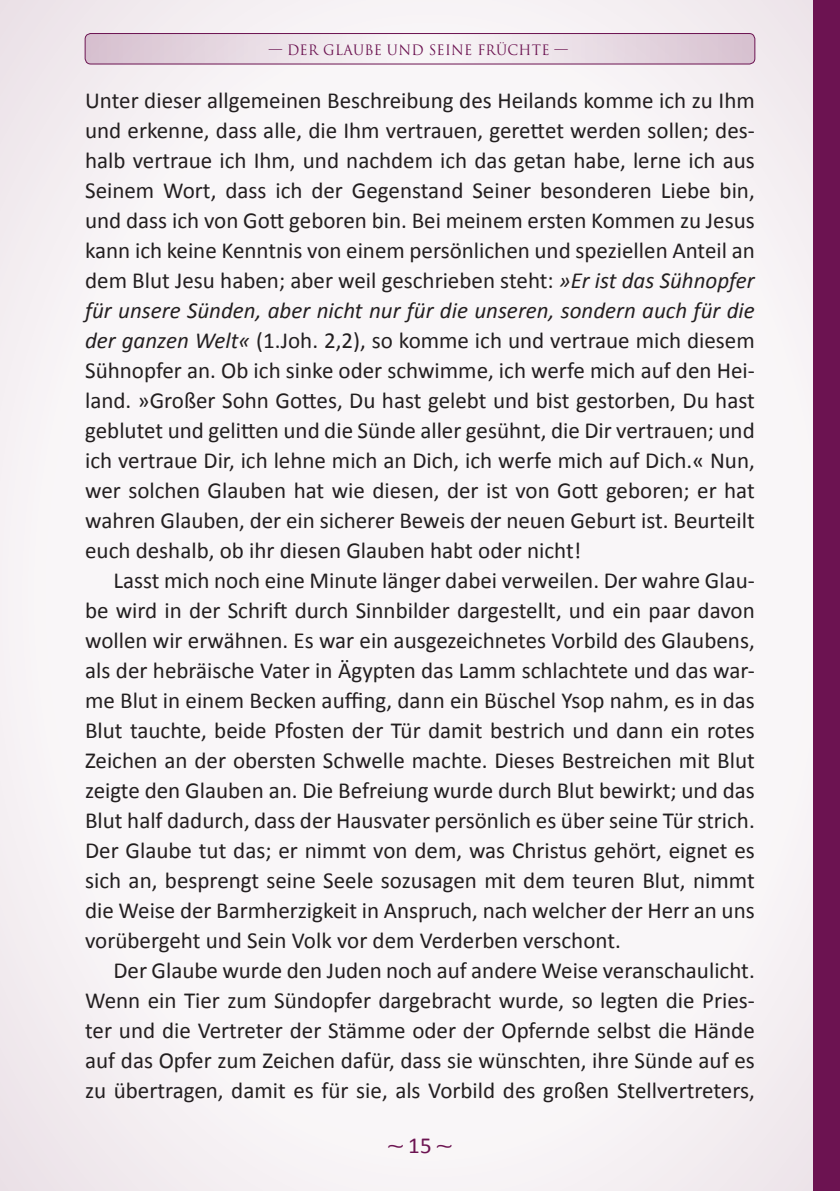
<style>
.page{position:relative;width:840px;height:1191px;background:#fff}
.page>*{position:absolute;margin:0;border:0;box-sizing:border-box;transform-origin:0 0}
.t1{font:23px/30px "Calibri";color:#231f20;text-align:justify}
.t2{font:23px "Calibri";color:#6c1351}
.t3{font:14px "Trajan Pro";letter-spacing:.02em;color:#6c1351;scale:.96 1}
.s1{font-style:italic}
</style>
<div class="page">
<div style="left:0;top:0;width:839px;height:1191px;background:#f9f6f8"></div>
<div style="left:812px;top:0;width:27px;height:1191px;background:#6c1351"></div>
<svg style="left:85px;top:34px;width:669px;height:30px"></svg>
<div style="left:85px;top:33px;width:669px;height:31px;border:1px solid #6c1351;border-radius:6px"></div>
<p class="t3" style="left:269px;top:41px;width:313px">— DER GLAUBE UND SEINE FRÜCHTE —</p>
<p class="t1" style="left:85px;top:85px;width:670px">Unter dieser allgemeinen Beschreibung des Heilands komme ich zu Ihm und erkenne, dass alle, die Ihm vertrauen, gerettet werden sollen; des&shy;halb vertraue ich Ihm, und nachdem ich das getan habe, lerne ich aus Seinem Wort, dass ich der Gegenstand Seiner besonderen Liebe bin, und dass ich von Gott geboren bin. Bei meinem ersten Kommen zu Jesus kann ich keine Kenntnis von einem persönlichen und speziellen Anteil an dem Blut Jesu haben; aber weil geschrieben steht: <span class="s1">»Er ist das Sühnopfer für unsere Sünden, aber nicht nur für die unseren, sondern auch für die der ganzen Welt«</span> (1.Joh. 2,2), so komme ich und vertraue mich diesem Sühnopfer an. Ob ich sinke oder schwimme, ich werfe mich auf den Hei&shy;land. »Großer Sohn Gottes, Du hast gelebt und bist gestorben, Du hast geblutet und gelitten und die Sünde aller gesühnt, die Dir vertrauen; und ich vertraue Dir, ich lehne mich an Dich, ich werfe mich auf Dich.« Nun, wer solchen Glauben hat wie diesen, der ist von Gott geboren; er hat wahren Glauben, der ein sicherer Beweis der neuen Geburt ist. Beurteilt euch deshalb, ob ihr diesen Glauben habt oder nicht!</p>
<p class="t1" style="left:85px;top:565px;width:670px;text-indent:28px">Lasst mich noch eine Minute länger dabei verweilen. Der wahre Glau&shy;be wird in der Schrift durch Sinnbilder dargestellt, und ein paar davon wollen wir erwähnen. Es war ein ausgezeichnetes Vorbild des Glaubens, als der hebräische Vater in Ägypten das Lamm schlachtete und das war&shy;me Blut in einem Becken auffing, dann ein Büschel Ysop nahm, es in das Blut tauchte, beide Pfosten der Tür damit bestrich und dann ein rotes Zeichen an der obersten Schwelle machte. Dieses Bestreichen mit Blut zeigte den Glauben an. Die Befreiung wurde durch Blut bewirkt; und das Blut half dadurch, dass der Hausvater persönlich es über seine Tür strich.<br>Der Glaube tut das; er nimmt von dem, was Christus gehört, eignet es sich an, besprengt seine Seele sozusagen mit dem teuren Blut, nimmt die Weise der Barmherzigkeit in Anspruch, nach welcher der Herr an uns vorübergeht und Sein Volk vor dem Verderben verschont.</p>
<p class="t1" style="left:85px;top:955px;width:670px;text-indent:28px">Der Glaube wurde den Juden noch auf andere Weise veranschaulicht.<br>Wenn ein Tier zum Sündopfer dargebracht wurde, so legten die Pries&shy;ter und die Vertreter der Stämme oder der Opfernde selbst die Hände auf das Opfer zum Zeichen dafür, dass sie wünschten, ihre Sünde auf es zu übertragen, damit es für sie, als Vorbild des großen Stellvertreters,</p>
<p class="t2" style="left:408px;top:1130px;width:25px">15</p>
</div>
